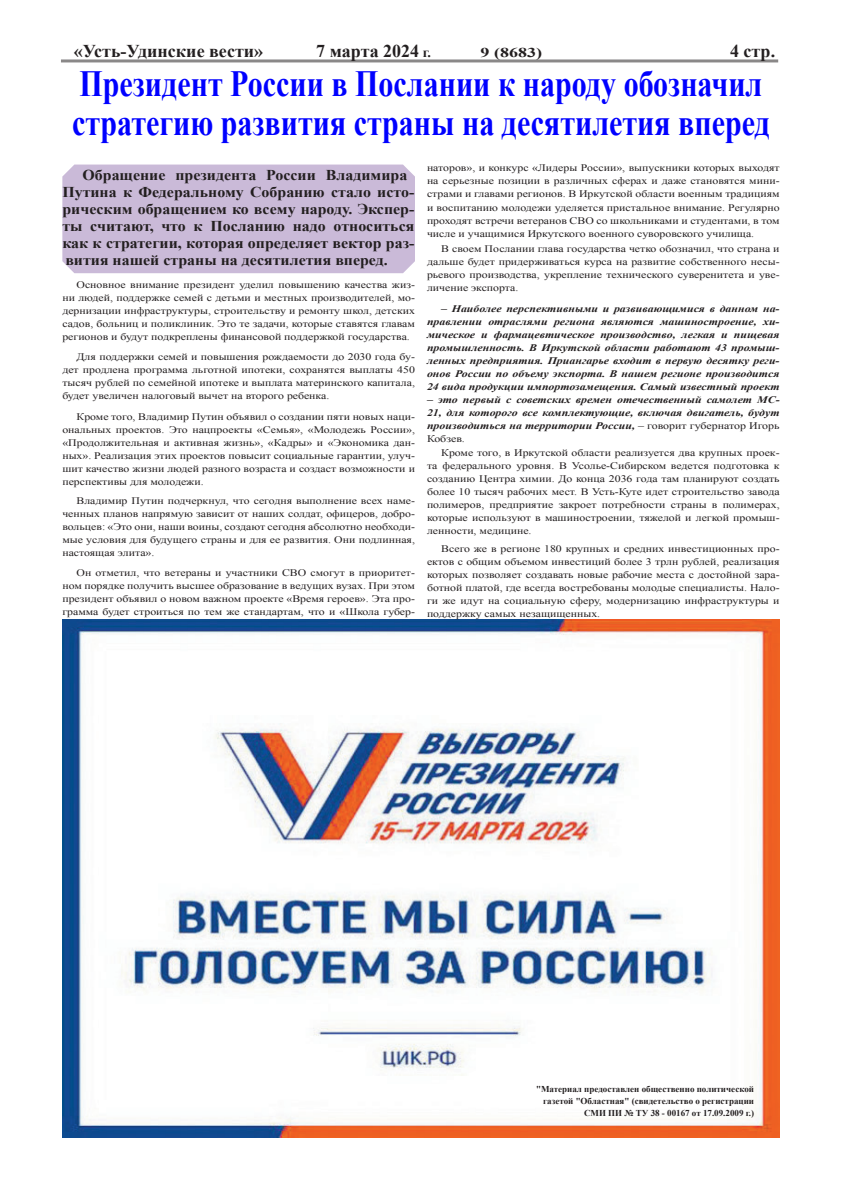
<style>
.page{position:relative;width:842px;height:1191px;background:#fff}
.page>*{position:absolute;margin:0;border:0;box-sizing:border-box;transform-origin:0 0}
.Стиль_абзаца_1{font:700 36.9px/39px "Times New Roman";color:#00f;scale:.81 1}
.t1{font:700 18px "Times New Roman";color:#231f20}
.Стиль_абзаца_1-2{font:700 15px/17px "Times New Roman";color:#231f20;scale:1.06 1}
.t2{font:700 13.5px "Times New Roman";color:#231f20;scale:1.33 1}
.Стиль_абзаца_1-3{font:10px/13px "Times New Roman";color:#231f20;text-align:justify;scale:1.18 1}
.Стиль_абзаца_1-4{font:italic 700 10px/13px "Times New Roman";color:#231f20;text-align:justify;scale:1.19 1}
.Стиль_абзаца_1-5{font:700 9px "Times New Roman";color:#231f20}
.s1{font-size:14px}
.s2{font-weight:400;font-style:normal}
</style>
<div class="page">
<img style="left:62px;top:619px;width:718px;height:518px">
<hr style="left:61px;top:59px;width:717px;height:3px;background:#231f20">
<div style="left:62px;top:164px;width:353px;height:109px;background:#cabad8"></div>
<p class="t1" style="left:74px;top:38px;width:191px">«Усть-Удинские вести»</p>
<p class="t1" style="left:316px;top:38px;width:116px">7 марта 2024 <span class="s1">г.</span></p>
<p class="t2" style="left:481px;top:43px;width:48px">9 (8683)</p>
<p class="t1" style="left:730px;top:38px;width:47px">4 стр.</p>
<p class="Стиль_абзаца_1" style="left:72px;top:63px;width:863px">Президент России в Послании к народу обозначил стратегию развития страны на десятилетия вперед</p>
<p class="Стиль_абзаца_1-2" style="left:62px;top:166px;width:334px;text-indent:20px">Обращение президента России Владимира Путина к Федеральному Собранию стало исто&shy;рическим обращением ко всему народу. Экспер&shy;ты считают, что к Посланию надо относиться как к стратегии, которая определяет вектор раз&shy;вития нашей страны на десятилетия вперед.</p>
<p class="Стиль_абзаца_1-3" style="left:62px;top:278px;width:300px;text-indent:14px">Основное внимание президент уделил повышению качества жиз&shy;ни людей, поддержке семей с детьми и местных производителей, мо&shy;дернизации инфраструктуры, строительству и ремонту школ, детских садов, больниц и поликлиник. Это те задачи, которые ставятся главам регионов и будут подкреплены финансовой поддержкой государства.</p>
<p class="Стиль_абзаца_1-3" style="left:62px;top:350px;width:300px;text-indent:14px">Для поддержки семей и повышения рождаемости до 2030 года бу&shy;дет продлена программа льготной ипотеки, сохранятся выплаты 450 тысяч рублей по семейной ипотеке и выплата материнского капитала, будет увеличен налоговый вычет на второго ребенка.</p>
<p class="Стиль_абзаца_1-3" style="left:62px;top:410px;width:300px;text-indent:14px">Кроме того, Владимир Путин объявил о создании пяти новых наци&shy;ональных проектов. Это нацпроекты «Семья», «Молодежь России», «Продолжительная и активная жизнь», «Кадры» и «Экономика дан&shy;ных». Реализация этих проектов повысит социальные гарантии, улуч&shy;шит качество жизни людей разного возраста и создаст возможности и перспективы для молодежи.</p>
<p class="Стиль_абзаца_1-3" style="left:62px;top:494px;width:300px;text-indent:14px">Владимир Путин подчеркнул, что сегодня выполнение всех наме&shy;ченных планов напрямую зависит от наших солдат, офицеров, добро&shy;вольцев: «Это они, наши воины, создают сегодня абсолютно необходи&shy;мые условия для будущего страны и для ее развития. Они подлинная, настоящая элита».</p>
<p class="Стиль_абзаца_1-3" style="left:62px;top:566px;width:300px;text-indent:14px">Он отметил, что ветераны и участники СВО смогут в приоритет&shy;ном порядке получить высшее образование в ведущих вузах. При этом президент объявил о новом важном проекте «Время героев». Эта про&shy;грамма будет строиться по тем же стандартам, что и «Школа губер-</p>
<p class="Стиль_абзаца_1-3" style="left:427px;top:161px;width:300px">наторов», и конкурс «Лидеры России», выпускники которых выходят на серьезные позиции в различных сферах и даже становятся мини&shy;страми и главами регионов. В Иркутской области военным традициям и воспитанию молодежи уделяется пристальное внимание. Регулярно проходят встречи ветеранов СВО со школьниками и студентами, в том числе и учащимися Иркутского военного суворовского училища.</p>
<p class="Стиль_абзаца_1-3" style="left:427px;top:242px;width:300px;text-indent:14px">В своем Послании глава государства четко обозначил, что страна и дальше будет придерживаться курса на развитие собственного несы&shy;рьевого производства, укрепление технического суверенитета и уве&shy;личение экспорта.</p>
<p class="Стиль_абзаца_1-4" style="left:427px;top:302px;width:298px;text-indent:14px">– Наиболее перспективными и развивающимися в данном на&shy;правлении отраслями региона являются машиностроение, хи&shy;мическое и фармацевтическое производство, легкая и пищевая промышленность. В Иркутской области работают 43 промыш&shy;ленных предприятия. Приангарье входит в первую десятку реги&shy;онов России по объему экспорта. В нашем регионе производится 24 вида продукции импортозамещения. Самый известный проект</p>
<p class="Стиль_абзаца_1-4" style="left:427px;top:393px;width:298px">– это первый с советских времен отечественный самолет МС-21, для которого все комплектующие, включая двигатель, будут производиться на территории России, <span class="s2">– говорит губернатор Игорь Кобзев.</span></p>
<p class="Стиль_абзаца_1-3" style="left:427px;top:446px;width:300px;text-indent:14px">Кроме того, в Иркутской области реализуется два крупных проек&shy;та федерального уровня. В Усолье-Сибирском ведется подготовка к созданию Центра химии. До конца 2036 года там планируют создать более 10 тысяч рабочих мест. В Усть-Куте идет строительство завода полимеров, предприятие закроет потребности страны в полимерах, которые используют в машиностроении, тяжелой и легкой промыш&shy;ленности, медицине.</p>
<p class="Стиль_абзаца_1-3" style="left:427px;top:542px;width:300px;text-indent:14px">Всего же в регионе 180 крупных и средних инвестиционных про&shy;ектов с общим объемом инвестиций более 3 трлн рублей, реализация которых позволяет создавать новые рабочие места с достойной зара&shy;ботной платой, где всегда востребованы молодые специалисты. Нало&shy;ги же идут на социальную сферу, модернизацию инфраструктуры и поддержку самых незащищенных.</p>
<p class="Стиль_абзаца_1-5" style="left:536px;top:1083px;width:220px">"Материал предоставлен общественно политической</p>
<p class="Стиль_абзаца_1-5" style="left:543px;top:1095px;width:212px">газетой "Областная" (свидетельство о регистрации</p>
<p class="Стиль_абзаца_1-5" style="left:584px;top:1107px;width:172px">СМИ ПИ № ТУ 38 - 00167 от 17.09.2009 г.)</p>
</div>
